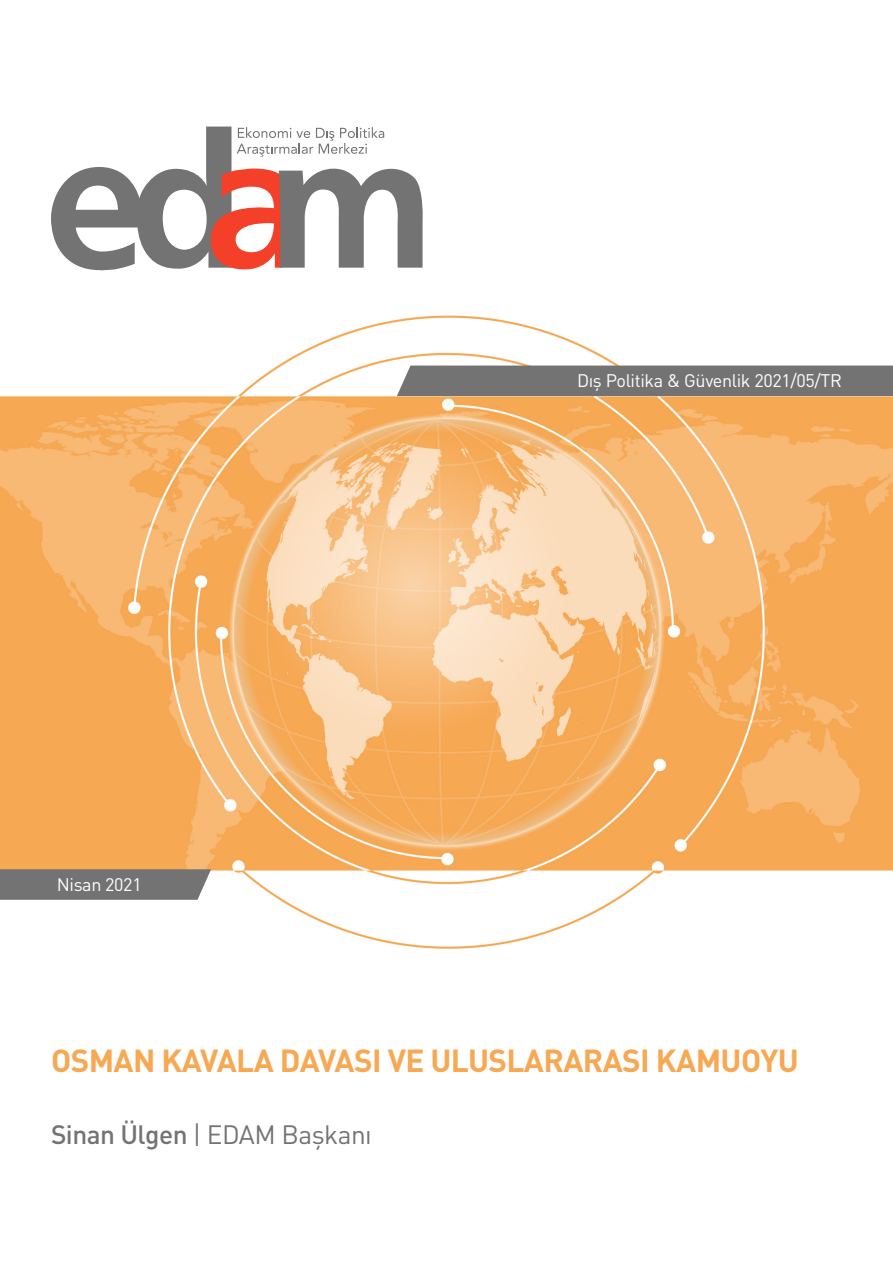
<style>
.page{position:relative;width:893px;height:1263px;background:#fff}
.page>*{position:absolute;margin:0;border:0;box-sizing:border-box;transform-origin:0 0}
.t1{font:700 31.5px "DIN Pro";letter-spacing:-.02em;color:#f6a853}
.t2{font:26.25px "DIN Pro";letter-spacing:-.02em;color:#737373}
.t3{font:18px "DIN Pro";letter-spacing:-.02em;color:#fff}
.s1{font-weight:500}
</style>
<div class="page">
<img style="left:0;top:126px;width:893px;height:823px">
<div style="left:397px;top:365px;width:496px;height:31px;background:#737373"></div>
<svg style="left:0;top:869px;width:211px;height:31px;background:#797878"></svg>
<svg style="left:51px;top:127px;width:373px;height:145px"></svg>
<p class="t3" style="left:57px;top:872px;width:87px">Nisan 2021</p>
<p class="t3" style="left:577px;top:368px;width:266px">Dış Politika &amp; Güvenlik 2021/05/TR</p>
<p class="t1" style="left:51px;top:1039px;width:749px">OSMAN KAVALA DAVASI VE ULUSLARARASI KAMUOYU</p>
<p class="t2" style="left:51px;top:1117px;width:322px"><span class="s1">Sinan Ülgen</span> | EDAM Başkanı</p>
</div>
